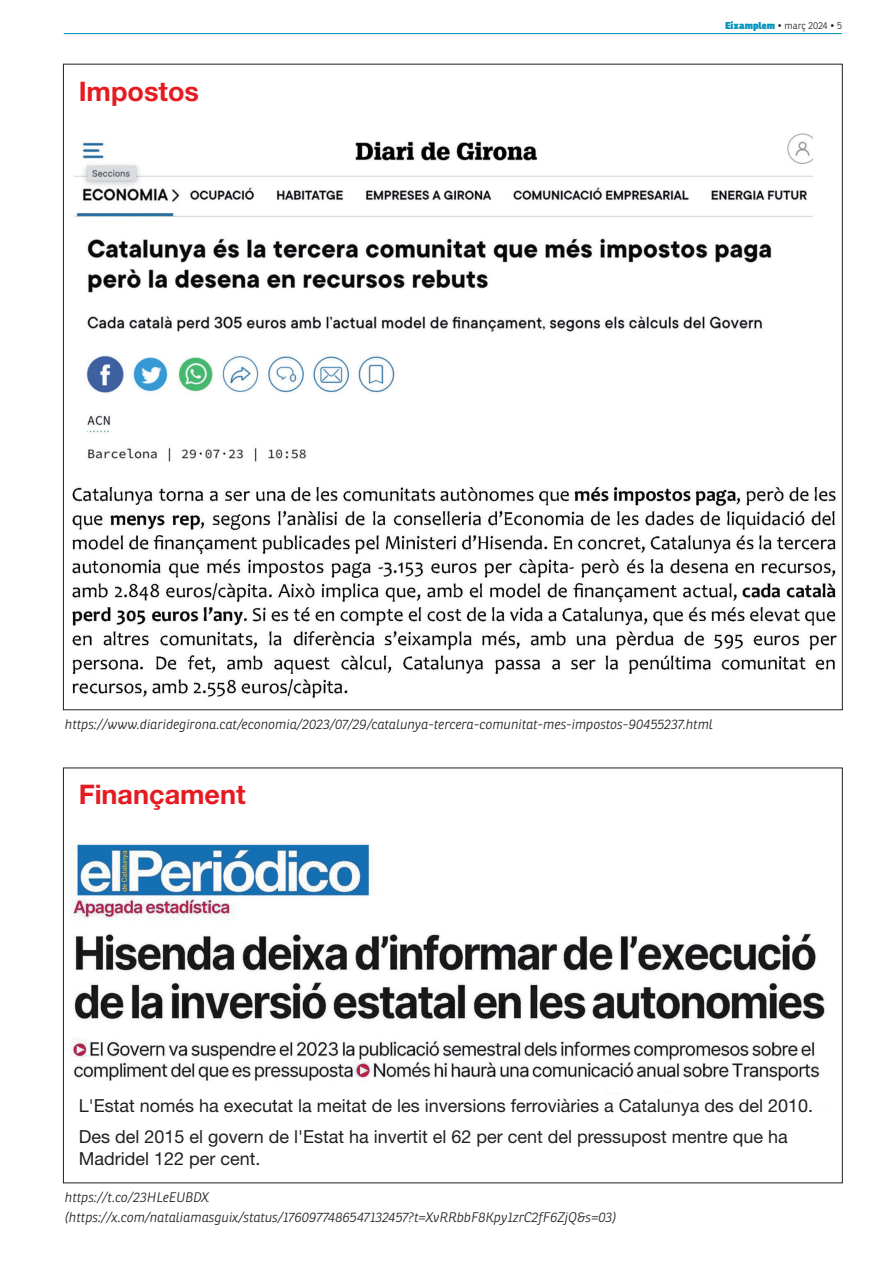
<style>
.page{position:relative;width:893px;height:1263px;background:#fff}
.page>*{position:absolute;margin:0;border:0;box-sizing:border-box;transform-origin:0 0}
.t1{font:700 27px "Helvetica Neue LT Std";color:#e51b21}
.t2{font:18px/22.5px "Helvetica Neue LT Std";color:#231f20}
.PIE_DE_FOTO{font:italic 300 13.5px "Ronnia";color:#231f20}
.t3{font:300 9.75px "Ronnia";letter-spacing:-.005em;color:#231f20}
.s1{font-weight:800;color:#0092bb}
</style>
<div class="page">
<hr style="left:64px;top:33px;width:778px;height:1px;background:#0092bb">
<img style="left:72px;top:133px;width:765px;height:565px">
<img style="left:71px;top:841px;width:754px;height:253px">
<p class="t1" style="left:79px;top:74px;width:122px">Impostos</p>
<p class="t3" style="left:725px;top:19px;width:118px"><span class="s1">Eixamplem</span> • març 2024 • 5</p>
<p class="PIE_DE_FOTO" style="left:65px;top:716px;width:650px">https://www.diaridegirona.cat/economia/2023/07/29/catalunya-tercera-comunitat-mes-impostos-90455237.html</p>
<p class="t1" style="left:79px;top:778px;width:168px">Finançament</p>
<p class="t2" style="left:79px;top:1094px;width:736px">L'Estat només ha executat la meitat de les inversions ferroviàries a Catalunya des del 2010.</p>
<p class="t2" style="left:79px;top:1125px;width:711px">Des del 2015 el govern de l'Estat ha invertit el 62 per cent del pressupost mentre que ha<br>Madridel 122 per cent.</p>
<p class="PIE_DE_FOTO" style="left:65px;top:1189px;width:146px">https://t.co/23HLeEUBDX</p>
<p class="PIE_DE_FOTO" style="left:65px;top:1208px;width:553px">(https://x.com/nataliamasguix/status/1760977486547132457?t=XvRRbbF8Kpy1zrC2fF6ZjQ&amp;s=03)</p>
</div>
